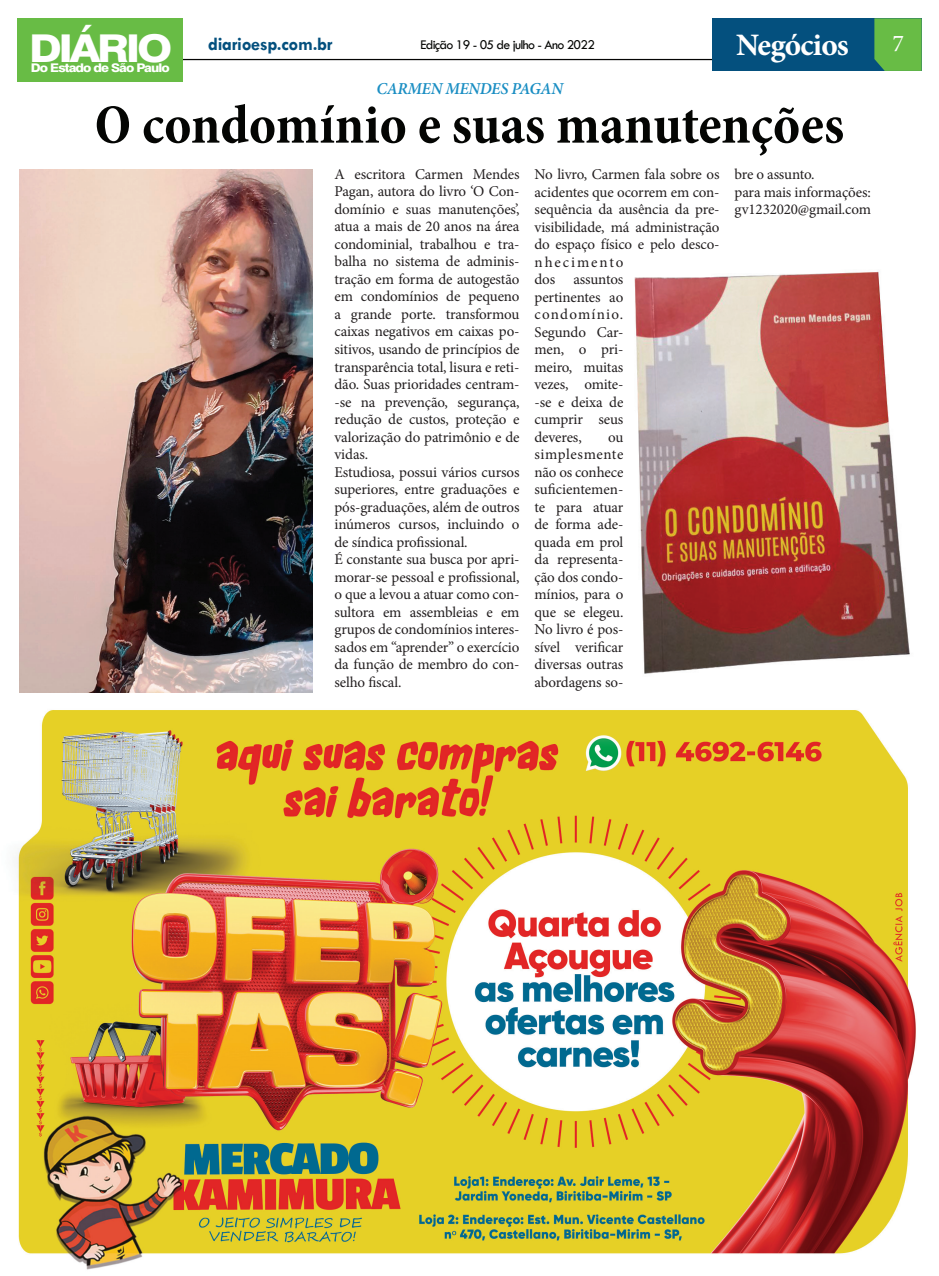
<style>
.page{position:relative;width:939px;height:1276px;background:#fff}
.page>*{position:absolute;margin:0;border:0;box-sizing:border-box;transform-origin:0 0}
.t1{font:700 condensed 55.88px "Minion Pro";color:#040503}
.t2{font:700 31.25px "Minion Pro";letter-spacing:-.03em;color:#fff}
.t3{font:24px "Minion Pro";color:#fff}
.t4{font:700 18.75px "Tw Cen";letter-spacing:-.02em;color:#04507e}
.t5{font:italic 600 16.75px "Minion Pro";letter-spacing:-.02em;color:#1a8ec3}
.t6{font:15px/17.5px "Minion Pro";letter-spacing:-.01em;color:#231f20}
.t7{font:13.75px "Tw Cen";letter-spacing:-.05em;color:#040503}
.t8{font:800 12px "Swiss 721 BT";letter-spacing:-.07em;color:#fff;scale:1.11 1}
.s1{font-family:"Swiss 721 BT";font-weight:800;font-size:38.38px;color:#fff}
</style>
<div class="page">
<hr style="left:46px;top:59px;width:804px;height:1px;background:#040503">
<div style="left:18px;top:18px;width:165px;height:64px;background:#68bc45"></div>
<div style="left:712px;top:18px;width:210px;height:53px;background:#04507e"></div>
<svg style="left:874px;top:18px;width:48px;height:53px;background:#63b647"></svg>
<img style="left:17px;top:710px;width:899px;height:560px">
<img style="left:20px;top:170px;width:293px;height:523px">
<img style="left:634px;top:252px;width:276px;height:422px">
<p class="t4" style="left:29px;top:32px;width:305px"><span class="s1">DIÁRIO</span> diarioesp.com.br</p>
<p class="t8" style="left:31px;top:60px;width:127px">Do Estado de São Paulo</p>
<p class="t7" style="left:420px;top:37px;width:176px">Edição 19 - 05 de julho - Ano 2022</p>
<p class="t5" style="left:376px;top:78px;width:188px">CARMEN MENDES PAGAN</p>
<h2 class="t2" style="left:736px;top:23px;width:114px">Negócios</h2>
<h3 class="t3" style="left:892px;top:28px;width:13px">7</h3>
<h1 class="t1" style="left:95px;top:86px;width:751px">O condomínio e suas manutenções</h1>
<p class="t6" style="left:334px;top:165px;width:187px">A escritora Carmen Mendes<br>Pagan, autora do livro ‘O Con&shy;domínio e suas manutenções’, atua a mais de 20 anos na área condominial, trabalhou e tra&shy;balha no sistema de adminis&shy;tração em forma de autogestão em condomínios de pequeno a grande porte. transformou caixas negativos em caixas po&shy;sitivos, usando de princípios de transparência total, lisura e reti&shy;dão. Suas prioridades centram--se na prevenção, segurança, redução de custos, proteção e valorização do patrimônio e de vidas.<br>Estudiosa, possui vários cursos superiores, entre graduações e pós-graduações, além de outros inúmeros cursos, incluindo o de síndica profissional.<br>É constante sua busca por apri&shy;morar-se pessoal e profissional, o que a levou a atuar como con&shy;sultora em assembleias e em grupos de condomínios interes&shy;sados em “aprender” o exercício da função de membro do con&shy;selho fiscal.</p>
<p class="t6" style="left:535px;top:166px;width:187px">No livro, Carmen fala sobre os acidentes que ocorrem em con&shy;sequência da ausência da pre&shy;visibilidade, má administração do espaço físico e pelo desco&shy;nhecimento<br>dos assuntos<br>pertinentes ao<br>condomínio.<br>Segundo Car-<br>men, o pri-<br>meiro, muitas<br>vezes, omite-<br>-se e deixa de<br>cumprir seus<br>deveres,</p>
<p class="t6" style="left:735px;top:166px;width:138px">bre o assunto.<br>para mais informações: gv1232020@gmail.com</p>
<p class="t6" style="left:535px;top:428px;width:90px;text-align:justify;text-indent:74px">ou simplesmente não os conhece suficientemen&shy;te para atuar de forma ade&shy;quada em prol da representa&shy;ção dos condo&shy;mínios, para o que se elegeu.<br>No livro é pos&shy;sível verificar diversas outras abordagens so-</p>
</div>
